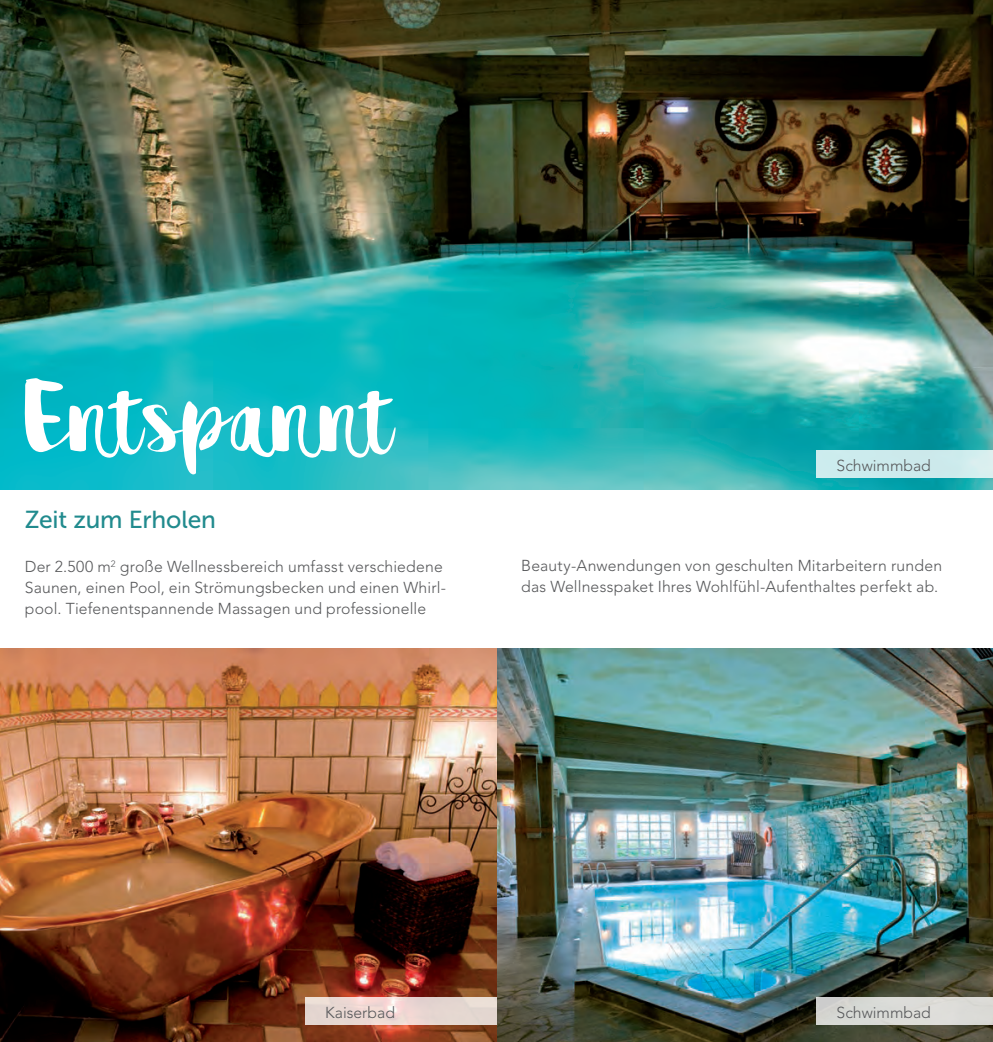
<style>
.page{position:relative;width:993px;height:1042px;background:#fff}
.page>*{position:absolute;margin:0;border:0;box-sizing:border-box;transform-origin:0 0}
.t1{font:96.25px "destain";color:#fff}
.t2{font:24.5px "Museo Sans 500";letter-spacing:-.01em;color:#218b8e}
.t3{font:300 15.75px/21px "Avenir LT Std";letter-spacing:.01em;color:#57585a}
</style>
<div class="page">
<img style="left:0;top:0;width:992px;height:490px">
<img style="left:0;top:648px;width:992px;height:394px">
<div style="left:816px;top:450px;width:176px;height:27px;background:linear-gradient(to right,#caeaed,#d2eced)"></div>
<div style="left:816px;top:997px;width:176px;height:27px;background:#dadad7"></div>
<svg style="left:305px;top:997px;width:191px;height:27px;background:#e9d8d2"></svg>
<h1 class="t1" style="left:25px;top:361px;width:369px">Entspannt</h1>
<h2 class="t2" style="left:25px;top:506px;width:193px">Zeit zum Erholen</h2>
<p class="t3" style="left:25px;top:556px;width:422px">Der 2.500 m<sup>2</sup> große Wellnessbereich umfasst verschiedene<br>Saunen, einen Pool, ein Strömungsbecken und einen Whirl&shy;pool. Tiefenentspannende Massagen und professionelle</p>
<p class="t3" style="left:836px;top:455px;width:96px">Schwimmbad</p>
<p class="t3" style="left:521px;top:555px;width:422px">Beauty-Anwendungen von geschulten Mitarbeitern runden das Wellnesspaket Ihres Wohlfühl-Aufenthaltes perfekt ab.</p>
<p class="t3" style="left:325px;top:1002px;width:71px">Kaiserbad</p>
<p class="t3" style="left:836px;top:1002px;width:96px">Schwimmbad</p>
</div>
